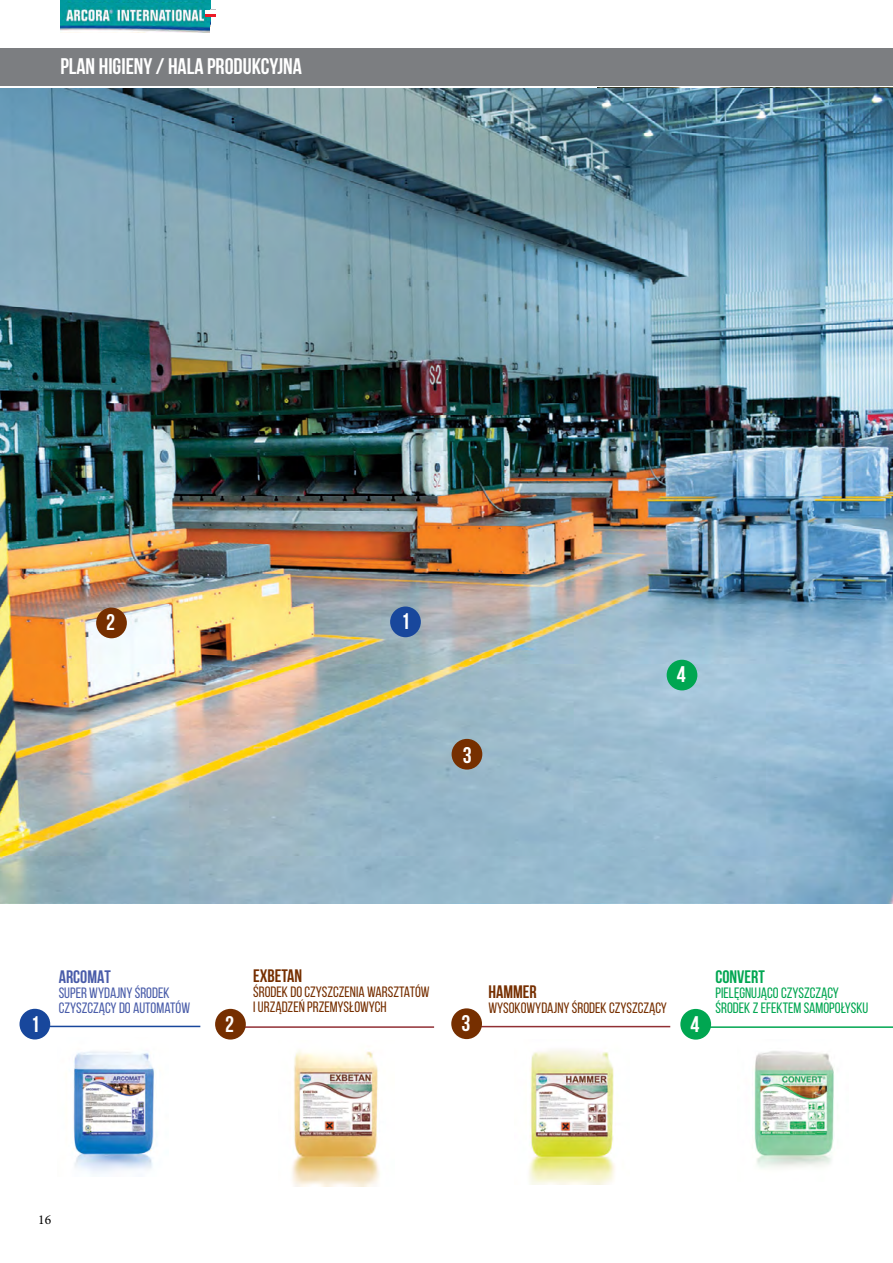
<style>
.page{position:relative;width:893px;height:1263px;background:#fff}
.page>*{position:absolute;margin:0;border:0;box-sizing:border-box;transform-origin:0 0}
.t1{font:700 22.5px "Bebas Neue";color:#fff}
.t2{font:700 18px "Bebas Neue";color:#762f00}
.t3{font:700 18px "Bebas Neue";color:#495ca9}
.t4{font:700 18px "Bebas Neue";color:#00a651}
.t5{font:15px/15px "Bebas Neue";color:#762f00}
.t6{font:15px/15px "Bebas Neue";color:#00a651}
.t7{font:15px/15px "Bebas Neue";color:#495ca9}
.t8{font:13.5px "Minion Pro";color:#000}
</style>
<div class="page">
<img style="left:0;top:88px;width:893px;height:816px">
<div style="left:96px;top:608px;width:31px;height:30px;background:#762f00;border-radius:50%"></div>
<hr style="left:230px;top:1026px;width:204px;height:2px;background:#912f34">
<div style="left:390px;top:606px;width:31px;height:31px;background:#18479c;border-radius:50%"></div>
<hr style="left:40px;top:1026px;width:160px;height:1px;background:#18479c">
<div style="left:452px;top:739px;width:30px;height:31px;background:#762f00;border-radius:50%"></div>
<div style="left:215px;top:1009px;width:31px;height:30px;background:#762f00;border-radius:50%"></div>
<div style="left:20px;top:1009px;width:30px;height:30px;background:#18479c;border-radius:50%"></div>
<img style="left:60px;top:0;width:150px;height:3px">
<hr style="left:205px;top:9px;width:11px;height:4px;background:#bcbec0">
<img style="left:60px;top:3px;width:150px;height:30px">
<svg style="left:205px;top:13px;width:11px;height:4px"></svg>
<svg style="left:205px;top:10px;width:11px;height:3px"></svg>
<div style="left:0;top:48px;width:893px;height:38px;background:#7c7e81"></div>
<img style="left:73px;top:1051px;width:82px;height:123px">
<hr style="left:466px;top:1026px;width:204px;height:1px;background:#912f34">
<div style="left:451px;top:1008px;width:31px;height:31px;background:#762f00;border-radius:50%"></div>
<img style="left:754px;top:1051px;width:80px;height:117px">
<hr style="left:695px;top:1026px;width:198px;height:2px;background:#00a651">
<div style="left:680px;top:1009px;width:31px;height:31px;background:#00a651;border-radius:50%"></div>
<div style="left:667px;top:660px;width:30px;height:30px;background:#00a651;border-radius:50%"></div>
<img style="left:291px;top:1050px;width:89px;height:136px">
<img style="left:529px;top:1049px;width:86px;height:135px">
<h1 class="t1" style="left:60px;top:54px;width:243px">PLAN HIGIENY / HALA PRODUKCYJNA</h1>
<h1 class="t1" style="left:106px;top:610px;width:10px">2</h1>
<h1 class="t1" style="left:401px;top:609px;width:10px">1</h1>
<h1 class="t1" style="left:463px;top:742px;width:10px">3</h1>
<h1 class="t1" style="left:677px;top:662px;width:10px">4</h1>
<p class="t3" style="left:59px;top:967px;width:54px">ARCOMAT</p>
<p class="t7" style="left:59px;top:985px;width:133px">SUPER WYDAJNY ŚRODEK<br>CZYSZCZĄCY DO AUTOMATÓW</p>
<h1 class="t1" style="left:31px;top:1011px;width:10px">1</h1>
<h1 class="t1" style="left:225px;top:1011px;width:10px">2</h1>
<p class="t2" style="left:253px;top:966px;width:51px">EXBETAN</p>
<p class="t5" style="left:253px;top:985px;width:178px">ŚRODEK DO CZYSZCZENIA WARSZTATÓW<br>I URZĄDZEŃ PRZEMYSŁOWYCH</p>
<h1 class="t1" style="left:461px;top:1011px;width:10px">3</h1>
<p class="t2" style="left:488px;top:982px;width:50px">HAMMER</p>
<p class="t5" style="left:488px;top:1000px;width:180px">WYSOKOWYDAJNY ŚRODEK CZYSZCZĄCY</p>
<h1 class="t1" style="left:690px;top:1011px;width:10px">4</h1>
<p class="t4" style="left:715px;top:967px;width:51px">CONVERT</p>
<p class="t6" style="left:715px;top:985px;width:154px">PIELĘGNUJĄCO CZYSZCZĄCY<br>ŚRODEK Z EFEKTEM SAMOPOŁYSKU</p>
<p class="t8" style="left:38px;top:1210px;width:14px">16</p>
</div>
